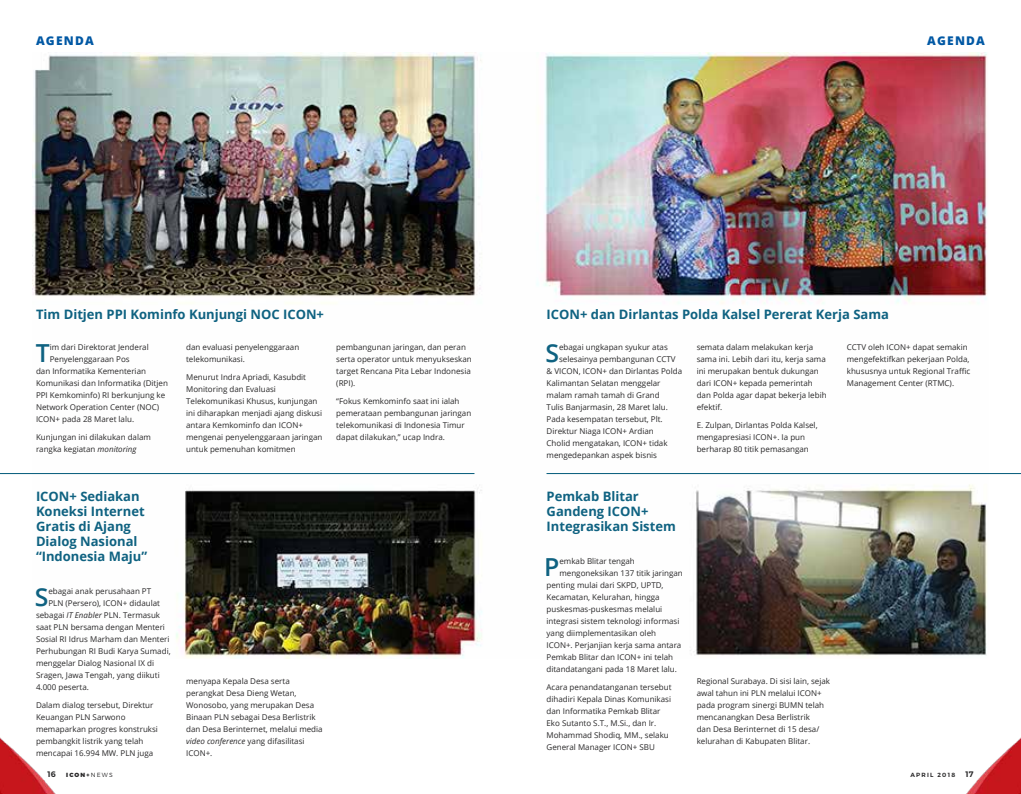
<style>
.page{position:relative;width:1021px;height:794px;background:#fff}
.page>*{position:absolute;margin:0;border:0;box-sizing:border-box;transform-origin:0 0}
.t1{font:600 24.8px "Open Sans";color:#0f6281}
.t2{font:700 13px/15px "Open Sans";color:#0f6281}
.t3{font:800 12px "Open Sans";letter-spacing:.1em;color:#0058a4}
.t4{font:8px/12px "Open Sans";color:#292829}
.t5{font:600 8px "Montserrat";color:#292829}
.t6{font:900 6px "Montserrat";color:#292829}
.t7{font:600 6px "Montserrat";letter-spacing:.2em;color:#292829}
.s1{font-style:italic}
.s2{font-weight:300}
</style>
<div class="page">
<img style="left:33px;top:52px;width:955px;height:606px">
<hr style="left:0;top:473px;width:474px;height:1px;background:#025a7a">
<hr style="left:546px;top:473px;width:474px;height:1px;background:#025a7a">
<img style="left:0;top:737px;width:56px;height:57px">
<img style="left:966px;top:738px;width:54px;height:56px">
<h3 class="t3" style="left:36px;top:32px;width:59px">AGENDA</h3>
<h3 class="t3" style="left:927px;top:32px;width:59px">AGENDA</h3>
<h2 class="t2" style="left:36px;top:307px;width:289px">Tim Ditjen PPI Kominfo Kunjungi NOC ICON+</h2>
<h1 class="t1" style="left:36px;top:336px;width:16px">T</h1>
<p class="t4" style="left:50px;top:341px;width:101px">im dari Direktorat Jenderal</p>
<p class="t4" style="left:50px;top:353px;width:81px">Penyelenggaraan Pos</p>
<p class="t4" style="left:36px;top:365px;width:111px">dan Informatika Kementerian</p>
<p class="t4" style="left:36px;top:377px;width:133px">Komunikasi dan Informatika (Ditjen</p>
<p class="t4" style="left:36px;top:389px;width:131px">PPI Kemkominfo) RI berkunjung ke</p>
<p class="t4" style="left:36px;top:401px;width:125px">Network Operation Center (NOC)</p>
<p class="t4" style="left:36px;top:413px;width:100px">ICON+ pada 28 Maret lalu.</p>
<p class="t4" style="left:36px;top:431px;width:116px">Kunjungan ini dilakukan dalam rangka kegiatan <span class="s1">monitoring</span></p>
<p class="t4" style="left:186px;top:341px;width:115px">dan evaluasi penyelenggaraan telekomunikasi.</p>
<p class="t4" style="left:186px;top:371px;width:138px">Menurut Indra Apriadi, Kasubdit<br>Monitoring dan Evaluasi<br>Telekomunikasi Khusus, kunjungan ini diharapkan menjadi ajang diskusi antara Kemkominfo dan ICON+ mengenai penyelenggaraan jaringan untuk pemenuhan komitmen</p>
<p class="t4" style="left:336px;top:341px;width:137px">pembangunan jaringan, dan peran serta operator untuk menyukseskan target Rencana Pita Lebar Indonesia (RPI).</p>
<p class="t4" style="left:336px;top:395px;width:136px">“Fokus Kemkominfo saat ini ialah pemerataan pembangunan jaringan telekomunikasi di Indonesia Timur dapat dilakukan,” ucap Indra.</p>
<h2 class="t2" style="left:36px;top:488px;width:113px">ICON+ Sediakan<br>Koneksi Internet<br>Gratis di Ajang<br>Dialog Nasional “Indonesia Maju”</h2>
<h1 class="t1" style="left:35px;top:579px;width:15px">S</h1>
<p class="t4" style="left:48px;top:584px;width:104px">ebagai anak perusahaan PT</p>
<p class="t4" style="left:48px;top:596px;width:113px">PLN (Persero), ICON+ didaulat</p>
<p class="t4" style="left:36px;top:608px;width:126px">sebagai <span class="s1">IT Enabler</span> PLN. Termasuk</p>
<p class="t4" style="left:36px;top:620px;width:130px">saat PLN bersama dengan Menteri</p>
<p class="t4" style="left:36px;top:632px;width:135px">Sosial RI Idrus Marham dan Menteri</p>
<p class="t4" style="left:36px;top:644px;width:136px">Perhubungan RI Budi Karya Sumadi,</p>
<p class="t4" style="left:36px;top:656px;width:120px">menggelar Dialog Nasional IX di</p>
<p class="t4" style="left:36px;top:668px;width:125px">Sragen, Jawa Tengah, yang diikuti</p>
<p class="t4" style="left:36px;top:680px;width:54px">4.000 peserta.</p>
<p class="t4" style="left:36px;top:698px;width:123px">Dalam dialog tersebut, Direktur<br>Keuangan PLN Sarwono memaparkan progres konstruksi pembangkit listrik yang telah mencapai 16.994 MW. PLN juga</p>
<p class="t4" style="left:186px;top:674px;width:138px">menyapa Kepala Desa serta perangkat Desa Dieng Wetan,<br>Wonosobo, yang merupakan Desa<br>Binaan PLN sebagai Desa Berlistrik dan Desa Berinternet, melalui media <span class="s1">video conference</span> yang difasilitasi<br>ICON+.</p>
<h2 class="t2" style="left:546px;top:307px;width:344px">ICON+ dan Dirlantas Polda Kalsel Pererat Kerja Sama</h2>
<h1 class="t1" style="left:545px;top:336px;width:15px">S</h1>
<p class="t4" style="left:559px;top:341px;width:110px">ebagai ungkapan syukur atas</p>
<p class="t4" style="left:559px;top:353px;width:118px">selesainya pembangunan CCTV</p>
<p class="t4" style="left:546px;top:365px;width:137px">&amp; VICON, ICON+ dan Dirlantas Polda</p>
<p class="t4" style="left:546px;top:377px;width:115px">Kalimantan Selatan menggelar</p>
<p class="t4" style="left:546px;top:389px;width:114px">malam ramah tamah di Grand</p>
<p class="t4" style="left:546px;top:401px;width:123px">Tulis Banjarmasin, 28 Maret lalu.</p>
<p class="t4" style="left:546px;top:413px;width:118px">Pada kesempatan tersebut, Plt.</p>
<p class="t4" style="left:546px;top:425px;width:109px">Direktur Niaga ICON+ Ardian</p>
<p class="t4" style="left:546px;top:437px;width:122px">Cholid mengatakan, ICON+ tidak</p>
<p class="t4" style="left:546px;top:449px;width:112px">mengedepankan aspek bisnis</p>
<h2 class="t2" style="left:546px;top:488px;width:131px">Pemkab Blitar<br>Gandeng ICON+<br>Integrasikan Sistem</h2>
<p class="t4" style="left:696px;top:341px;width:131px">semata dalam melakukan kerja sama ini. Lebih dari itu, kerja sama ini merupakan bentuk dukungan dari ICON+ kepada pemerintah dan Polda agar dapat bekerja lebih efektif.</p>
<p class="t4" style="left:696px;top:419px;width:122px">E. Zulpan, Dirlantas Polda Kalsel, mengapresiasi ICON+. Ia pun berharap 80 titik pemasangan</p>
<h1 class="t1" style="left:544px;top:550px;width:17px">P</h1>
<p class="t4" style="left:559px;top:555px;width:77px">emkab Blitar tengah</p>
<p class="t4" style="left:559px;top:567px;width:125px">mengoneksikan 137 titik jaringan</p>
<p class="t4" style="left:546px;top:579px;width:119px">penting mulai dari SKPD, UPTD,</p>
<p class="t4" style="left:546px;top:591px;width:115px">Kecamatan, Kelurahan, hingga</p>
<p class="t4" style="left:546px;top:603px;width:117px">puskesmas-puskesmas melalui</p>
<p class="t4" style="left:546px;top:615px;width:134px">integrasi sistem teknologi informasi</p>
<p class="t4" style="left:546px;top:627px;width:111px">yang diimplementasikan oleh</p>
<p class="t4" style="left:546px;top:639px;width:136px">ICON+. Perjanjian kerja sama antara</p>
<p class="t4" style="left:546px;top:651px;width:128px">Pemkab Blitar dan ICON+ ini telah</p>
<p class="t4" style="left:546px;top:663px;width:132px">ditandatangani pada 18 Maret lalu.</p>
<p class="t4" style="left:546px;top:681px;width:127px">Acara penandatanganan tersebut dihadiri Kepala Dinas Komunikasi dan Informatika Pemkab Blitar<br>Eko Sutanto S.T., M.Si., dan Ir.<br>Mohammad Shodiq, MM., selaku<br>General Manager ICON+ SBU</p>
<p class="t4" style="left:696px;top:674px;width:135px">Regional Surabaya. Di sisi lain, sejak awal tahun ini PLN melalui ICON+ pada program sinergi BUMN telah mencanangkan Desa Berlistrik<br>dan Desa Berinternet di 15 desa/ kelurahan di Kabupaten Blitar.</p>
<p class="t4" style="left:846px;top:341px;width:125px">CCTV oleh ICON+ dapat semakin mengefektifkan pekerjaan Polda, khususnya untuk Regional Traffic<br>Management Center (RTMC).</p>
<p class="t5" style="left:48px;top:769px;width:10px">16</p>
<p class="t6" style="left:66px;top:771px;width:48px">ICON+<span class="s2">NEWS</span></p>
<p class="t7" style="left:910px;top:770px;width:46px">APRIL 2018</p>
<p class="t5" style="left:965px;top:769px;width:9px">17</p>
</div>
